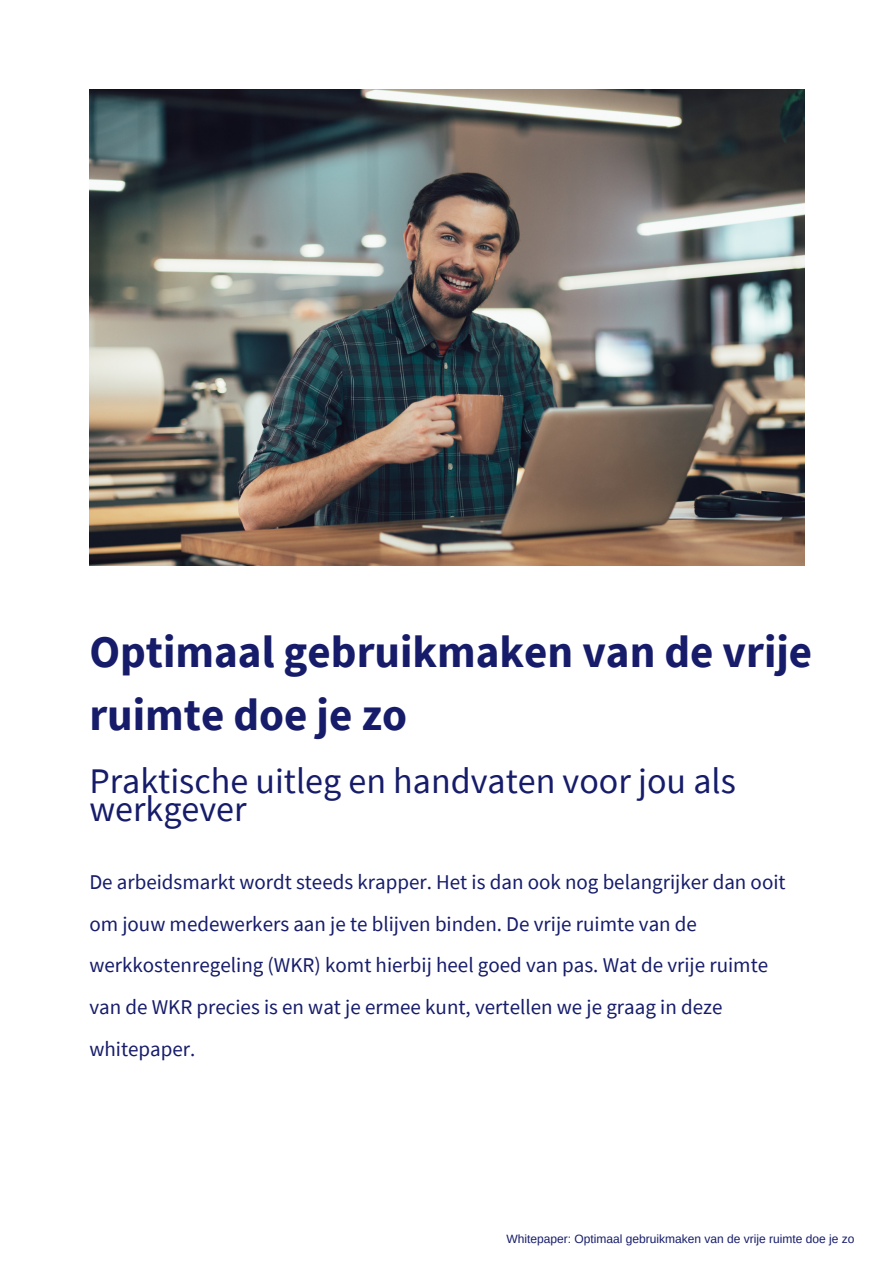
<style>
.page{position:relative;width:893px;height:1264px;background:#fff}
.page>*{position:absolute;margin:0;border:0;box-sizing:border-box;transform-origin:0 0}
.t1{font:700 45px/63px "Source Sans Pro";color:#161c6a}
.t2{font:36px/28.2px "Source Sans Pro";color:#161c6a}
.t3{font:21px/41.7px "Source Sans Pro";color:#161c6a}
.t4{font:12px "Arimo";color:#161c6a}
</style>
<div class="page">
<img style="left:89px;top:89px;width:715px;height:476px">
<p class="t1" style="left:89px;top:619px;width:724px">Optimaal gebruikmaken van de vrije ruimte doe je zo</p>
<p class="t2" style="left:89px;top:765px;width:648px">Praktische uitleg en handvaten voor jou als werkgever</p>
<p class="t3" style="left:89px;top:860px;width:697px">De arbeidsmarkt wordt steeds krapper. Het is dan ook nog belangrijker dan ooit om jouw medewerkers aan je te blijven binden. De vrije ruimte van de werkkostenregeling (WKR) komt hierbij heel goed van pas. Wat de vrije ruimte van de WKR precies is en wat je ermee kunt, vertellen we je graag in deze whitepaper.</p>
<p class="t4" style="left:506px;top:1231px;width:349px">Whitepaper: Optimaal gebruikmaken van de vrije ruimte doe je zo</p>
</div>
